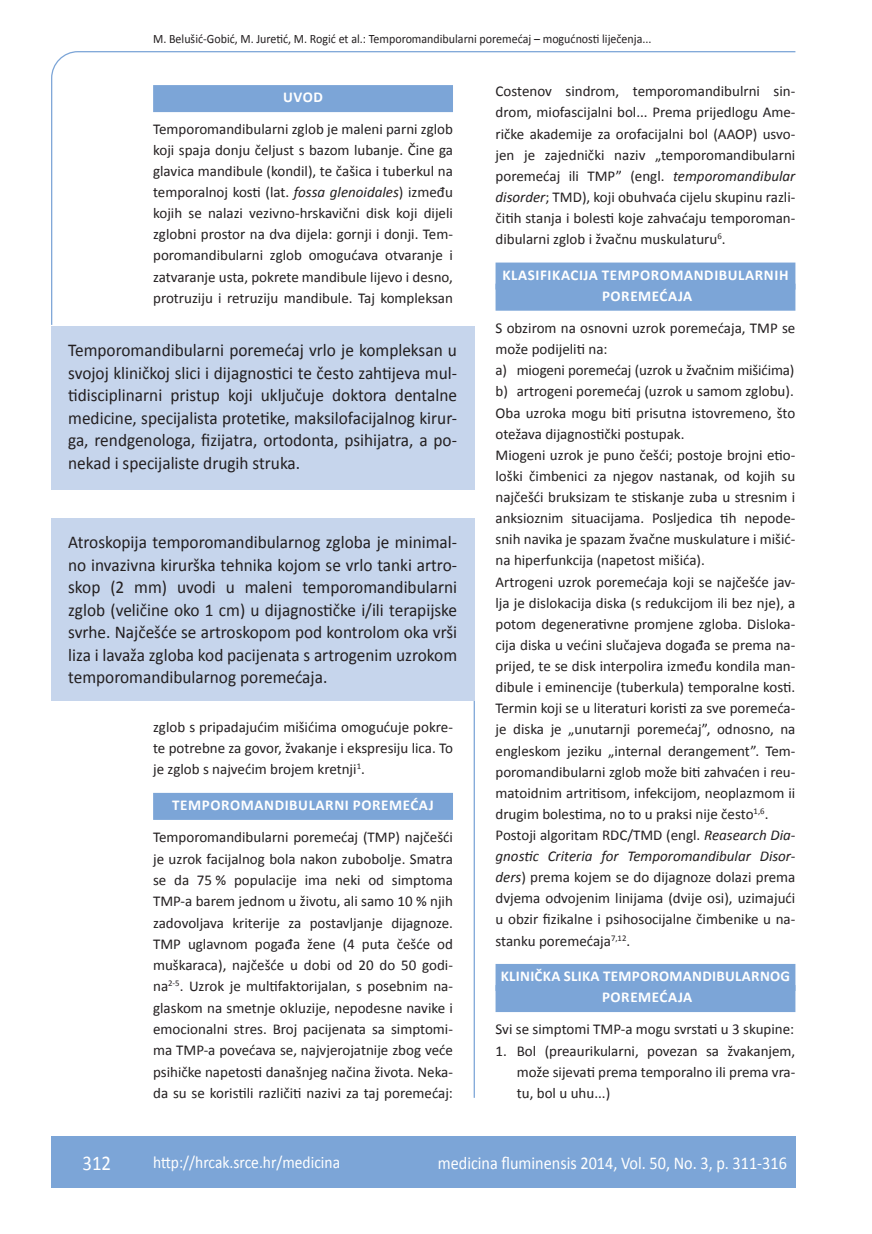
<style>
.page{position:relative;width:872px;height:1234px;background:#fff}
.page>*{position:absolute;margin:0;border:0;box-sizing:border-box;transform-origin:0 0}
.t1{font:21px "Calibri";color:#fff;scale:.9 1}
.t2{font:18px/22.5px "Calibri";color:#231f20;text-align:justify;scale:.96 1}
.t3{font:18px "Calibri";color:#fff;scale:.9 1}
.t4{font:17.25px "Calibri";color:#fff;scale:.9 1}
.t5{font:15px/21.1px "Calibri";color:#231f20;text-align:justify}
.t6{font:700 15px/21.1px "Calibri";letter-spacing:.04em;color:#fff;text-align:center}
.t7{font:700 15px/21.1px "Calibri";letter-spacing:.02em;color:#fff;text-align:center}
.t8{font:12.75px "Calibri";color:#231f20;scale:.94 1}
.s1{font-style:italic}
</style>
<div class="page">
<svg style="left:51px;top:51px;width:745px;height:274px"></svg>
<hr style="left:473px;top:700px;width:2px;height:397px;background:#7ca5d7">
<div style="left:51px;top:1135px;width:744px;height:51px;background:#7ca5d7"></div>
<div style="left:51px;top:517px;width:423px;height:183px;background:#c6d5ec"></div>
<div style="left:51px;top:325px;width:423px;height:164px;background:#c6d5ec"></div>
<div style="left:153px;top:85px;width:300px;height:27px;background:#7ca5d7"></div>
<div style="left:153px;top:792px;width:300px;height:27px;background:#7ca5d7"></div>
<div style="left:495px;top:262px;width:300px;height:27px;background:#7ca5d7"></div>
<div style="left:495px;top:283px;width:300px;height:27px;background:#7ca5d7"></div>
<div style="left:495px;top:963px;width:300px;height:27px;background:#7ca5d7"></div>
<div style="left:495px;top:984px;width:300px;height:27px;background:#7ca5d7"></div>
<p class="t8" style="left:153px;top:30px;width:532px">M. Belušić-Gobić, M. Juretić, M. Rogić et al.: Temporomandibularni poremećaj – mogućnosti liječenja...</p>
<p class="t6" style="left:283px;top:86px;width:41px">UVOD</p>
<p class="t5" style="left:153px;top:118px;width:301px">Temporomandibularni zglob je maleni parni zglob koji spaja donju čeljust s bazom lubanje. Čine ga glavica mandibule (kondil), te čašica i tuberkul na temporalnoj kosti (lat. <span class="s1">fossa glenoidales</span>) između kojih se nalazi vezivno-hrskavični disk koji dijeli zglobni prostor na dva dijela: gornji i donji. Tem&shy;poromandibularni zglob omogućava otvaranje i zatvaranje usta, pokrete mandibule lijevo i desno, protruziju i retruziju mandibule. Taj kompleksan</p>
<p class="t2" style="left:68px;top:338px;width:407px">Temporomandibularni poremećaj vrlo je kompleksan u svojoj kliničkoj slici i dijagnostici te često zahtijeva mul&shy;tidisciplinarni pristup koji uključuje doktora dentalne medicine, specijalista protetike, maksilofacijalnog kirur&shy;ga, rendgenologa, fizijatra, ortodonta, psihijatra, a po&shy;nekad i specijaliste drugih struka.</p>
<p class="t2" style="left:68px;top:530px;width:406px">Atroskopija temporomandibularnog zgloba je minimal&shy;no invazivna kirurška tehnika kojom se vrlo tanki artro&shy;skop (2 mm) uvodi u maleni temporomandibularni zglob (veličine oko 1 cm) u dijagnostičke i/ili terapijske svrhe. Najčešće se artroskopom pod kontrolom oka vrši liza i lavaža zgloba kod pacijenata s artrogenim uzrokom temporomandibularnog poremećaja.</p>
<p class="t5" style="left:153px;top:715px;width:301px">zglob s pripadajućim mišićima omogućuje pokre&shy;te potrebne za govor, žvakanje i ekspresiju lica. To je zglob s najvećim brojem kretnji<sup>1</sup>.</p>
<p class="t6" style="left:172px;top:793px;width:263px">TEMPOROMANDIBULARNI POREMEĆAJ</p>
<p class="t5" style="left:153px;top:826px;width:301px">Temporomandibularni poremećaj (TMP) najčešći je uzrok facijalnog bola nakon zubobolje. Smatra se da 75 % populacije ima neki od simptoma TMP-a barem jednom u životu, ali samo 10 % njih zadovoljava kriterije za postavljanje dijagnoze.<br>TMP uglavnom pogađa žene (4 puta češće od muškaraca), najčešće u dobi od 20 do 50 godi&shy;na<sup>2-5</sup>. Uzrok je multifaktorijalan, s posebnim na&shy;glaskom na smetnje okluzije, nepodesne navike i emocionalni stres. Broj pacijenata sa simptomi&shy;ma TMP-a povećava se, najvjerojatnije zbog veće psihičke napetosti današnjeg načina života. Neka&shy;da su se koristili različiti nazivi za taj poremećaj:</p>
<p class="t5" style="left:495px;top:80px;width:301px">Costenov sindrom, temporomandibulrni sin&shy;drom, miofascijalni bol... Prema prijedlogu Ame&shy;ričke akademije za orofacijalni bol (AAOP) usvo&shy;jen je zajednički naziv „temporomandibularni poremećaj ili TMP” (engl. <span class="s1">temporomandibular disorder</span>; TMD), koji obuhvaća cijelu skupinu razli&shy;čitih stanja i bolesti koje zahvaćaju temporoman&shy;dibularni zglob i žvačnu muskulaturu<sup>6</sup>.</p>
<p class="t6" style="left:502px;top:263px;width:287px">KLASIFIKACIJA TEMPOROMANDIBULARNIH<br>POREMEĆAJA</p>
<p class="t5" style="left:495px;top:317px;width:301px;text-align:left">S obzirom na osnovni uzrok poremećaja, TMP se može podijeliti na:<br>a) miogeni poremećaj (uzrok u žvačnim mišićima) b) artrogeni poremećaj (uzrok u samom zglobu).<br>Oba uzroka mogu biti prisutna istovremeno, što otežava dijagnostički postupak.<br>Miogeni uzrok je puno češći; postoje brojni etio&shy;loški čimbenici za njegov nastanak, od kojih su najčešći bruksizam te stiskanje zuba u stresnim i anksioznim situacijama. Posljedica tih nepode&shy;snih navika je spazam žvačne muskulature i mišić&shy;na hiperfunkcija (napetost mišića).<br>Artrogeni uzrok poremećaja koji se najčešće jav&shy;lja je dislokacija diska (s redukcijom ili bez nje), a potom degenerativne promjene zgloba. Disloka&shy;cija diska u većini slučajeva događa se prema na&shy;prijed, te se disk interpolira između kondila man&shy;dibule i eminencije (tuberkula) temporalne kosti.<br>Termin koji se u literaturi koristi za sve poremeća&shy;je diska je „unutarnji poremećaj”, odnosno, na engleskom jeziku „internal derangement”. Tem&shy;poromandibularni zglob može biti zahvaćen i reu&shy;matoidnim artritisom, infekcijom, neoplazmom ii drugim bolestima, no to u praksi nije često<sup>1,6</sup>.<br>Postoji algoritam RDC/TMD (engl. <span class="s1">Reasearch Dia&shy;gnostic Criteria for Temporomandibular Disor&shy;ders</span>) prema kojem se do dijagnoze dolazi prema dvjema odvojenim linijama (dvije osi), uzimajući u obzir fizikalne i psihosocijalne čimbenike u na&shy;stanku poremećaja<sup>7,12</sup>.</p>
<p class="t7" style="left:501px;top:964px;width:291px">KLINIČKA SLIKA TEMPOROMANDIBULARNOG<br>POREMEĆAJA</p>
<p class="t5" style="left:495px;top:1017px;width:300px">Svi se simptomi TMP-a mogu svrstati u 3 skupine:</p>
<p class="t5" style="left:517px;top:1039px;width:280px;text-indent:-21px">1. Bol (preaurikularni, povezan sa žvakanjem, može sijevati prema temporalno ili prema vra&shy;tu, bol u uhu...)</p>
<h1 class="t1" style="left:82px;top:1149px;width:33px">312</h1>
<p class="t4" style="left:153px;top:1150px;width:209px">http://hrcak.srce.hr/medicina</p>
<p class="t3" style="left:438px;top:1151px;width:389px">medicina fluminensis 2014, Vol. 50, No. 3, p. 311-316</p>
</div>
